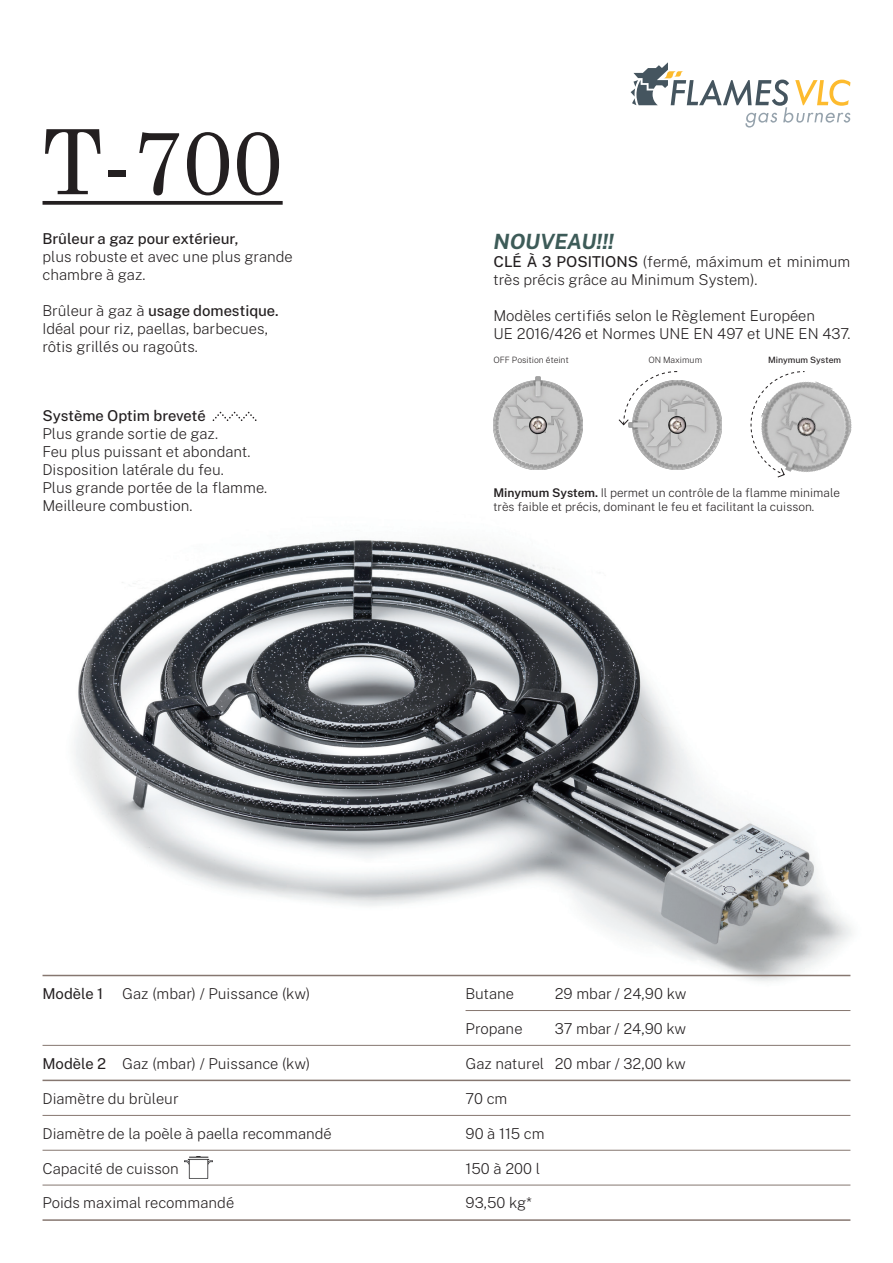
<style>
.page{position:relative;width:893px;height:1263px;background:#fff}
.page>*{position:absolute;margin:0;border:0;box-sizing:border-box;transform-origin:0 0}
.t1{font:90px "Century Schoolbook";color:#231f20}
.t2{font:italic 700 21px "Public Sans";letter-spacing:-.005em;color:#3d5b58}
.t3{font:200 15px/18px "Public Sans";color:#231f20}
.t4{font:500 15px "Public Sans";color:#231f20}
.t5{font:15px "Public Sans";color:#231f20}
.t6{font:200 12px/14.4px "Public Sans";color:#231f20}
.t7{font:200 8.7px "Public Sans";color:#231f20}
.t8{font:500 8.7px "Public Sans";letter-spacing:-.005em;color:#231f20}
.s1{font-weight:200}
.s2{font-weight:500}
.s3{font-weight:600}
</style>
<div class="page">
<img style="left:42px;top:540px;width:810px;height:471px">
<svg style="left:631px;top:62px;width:219px;height:66px"></svg>
<hr style="left:43px;top:1150px;width:807px;height:1px;background:#867770">
<hr style="left:43px;top:975px;width:807px;height:1px;background:#867770">
<hr style="left:466px;top:1010px;width:384px;height:1px;background:#867770">
<hr style="left:43px;top:1079px;width:807px;height:2px;background:#867770">
<hr style="left:43px;top:1115px;width:807px;height:1px;background:#867770">
<hr style="left:43px;top:1219px;width:807px;height:2px;background:#867770">
<hr style="left:43px;top:1045px;width:807px;height:1px;background:#867770">
<hr style="left:43px;top:1185px;width:807px;height:1px;background:#867770">
<svg style="left:43px;top:201px;width:240px;height:4px"></svg>
<svg style="left:213px;top:412px;width:44px;height:9px"></svg>
<img style="left:493px;top:376px;width:90px;height:93px">
<img style="left:629px;top:380px;width:93px;height:90px">
<svg style="left:618px;top:371px;width:60px;height:55px"></svg>
<img style="left:805px;top:381px;width:47px;height:91px">
<svg style="left:750px;top:371px;width:55px;height:107px"></svg>
<img style="left:184px;top:1157px;width:29px;height:21px">
<p class="t1" style="left:42px;top:105px;width:242px">T-700</p>
<p class="t4" style="left:42px;top:227px;width:198px">Brûleur a gaz pour extérieur,</p>
<p class="t3" style="left:42px;top:247px;width:252px">plus robuste et avec une plus grande chambre à gaz.</p>
<p class="t4" style="left:42px;top:299px;width:238px"><span class="s1">Brûleur à gaz à</span> usage domestique.</p>
<p class="t3" style="left:42px;top:319px;width:227px">Idéal pour riz, paellas, barbecues, rôtis grillés ou ragoûts.</p>
<p class="t4" style="left:42px;top:404px;width:165px">Système Optim breveté</p>
<p class="t3" style="left:42px;top:424px;width:177px">Plus grande sortie de gaz.</p>
<p class="t3" style="left:42px;top:442px;width:210px">Feu plus puissant et abondant.</p>
<p class="t3" style="left:42px;top:460px;width:183px">Disposition latérale du feu.</p>
<p class="t3" style="left:42px;top:478px;width:226px">Plus grande portée de la flamme.</p>
<p class="t3" style="left:42px;top:496px;width:152px">Meilleure combustion.</p>
<p class="t2" style="left:493px;top:225px;width:122px">NOUVEAU!!!</p>
<p class="t3" style="left:493px;top:251px;width:358px"><span class="s2">CLÉ À 3 POSITIONS</span> (fermé, máximum et minimum très précis grâce au Minimum System).</p>
<p class="t3" style="left:493px;top:305px;width:323px">Modèles certifiés selon le Règlement Européen</p>
<p class="t3" style="left:493px;top:323px;width:358px">UE 2016/426 et Normes UNE EN 497 et UNE EN 437.</p>
<p class="t7" style="left:493px;top:353px;width:77px">OFF Position éteint</p>
<p class="t7" style="left:648px;top:353px;width:55px">ON Maximum</p>
<p class="t8" style="left:768px;top:353px;width:74px">Minymum System</p>
<p class="t6" style="left:493px;top:484px;width:348px"><span class="s3">Minymum System.</span> Il permet un contrôle de la flamme minimale très faible et précis, dominant le feu et facilitant la cuisson.</p>
<p class="t5" style="left:43px;top:982px;width:62px">Modèle 1</p>
<p class="t3" style="left:122px;top:984px;width:189px">Gaz (mbar) / Puissance (kw)</p>
<p class="t5" style="left:43px;top:1052px;width:65px">Modèle 2</p>
<p class="t3" style="left:122px;top:1053px;width:189px">Gaz (mbar) / Puissance (kw)</p>
<p class="t3" style="left:466px;top:984px;width:50px">Butane</p>
<p class="t3" style="left:466px;top:1018px;width:58px">Propane</p>
<p class="t3" style="left:466px;top:1053px;width:80px">Gaz naturel</p>
<p class="t3" style="left:555px;top:984px;width:133px">29 mbar / 24,90 kw</p>
<p class="t3" style="left:555px;top:1018px;width:133px">37 mbar / 24,90 kw</p>
<p class="t3" style="left:555px;top:1053px;width:133px">20 mbar / 32,00 kw</p>
<p class="t3" style="left:43px;top:1088px;width:137px">Diamètre du brùleur</p>
<p class="t3" style="left:43px;top:1123px;width:291px">Diamètre de la poèle à paella recommandé</p>
<p class="t3" style="left:466px;top:1088px;width:43px">70 cm</p>
<p class="t3" style="left:466px;top:1123px;width:81px">90 à 115 cm</p>
<p class="t3" style="left:43px;top:1158px;width:138px">Capacité de cuisson</p>
<p class="t3" style="left:466px;top:1158px;width:76px">150 à 200 l</p>
<p class="t3" style="left:43px;top:1193px;width:193px">Poids maximal recommandé</p>
<p class="t3" style="left:466px;top:1193px;width:68px">93,50 kg*</p>
</div>
